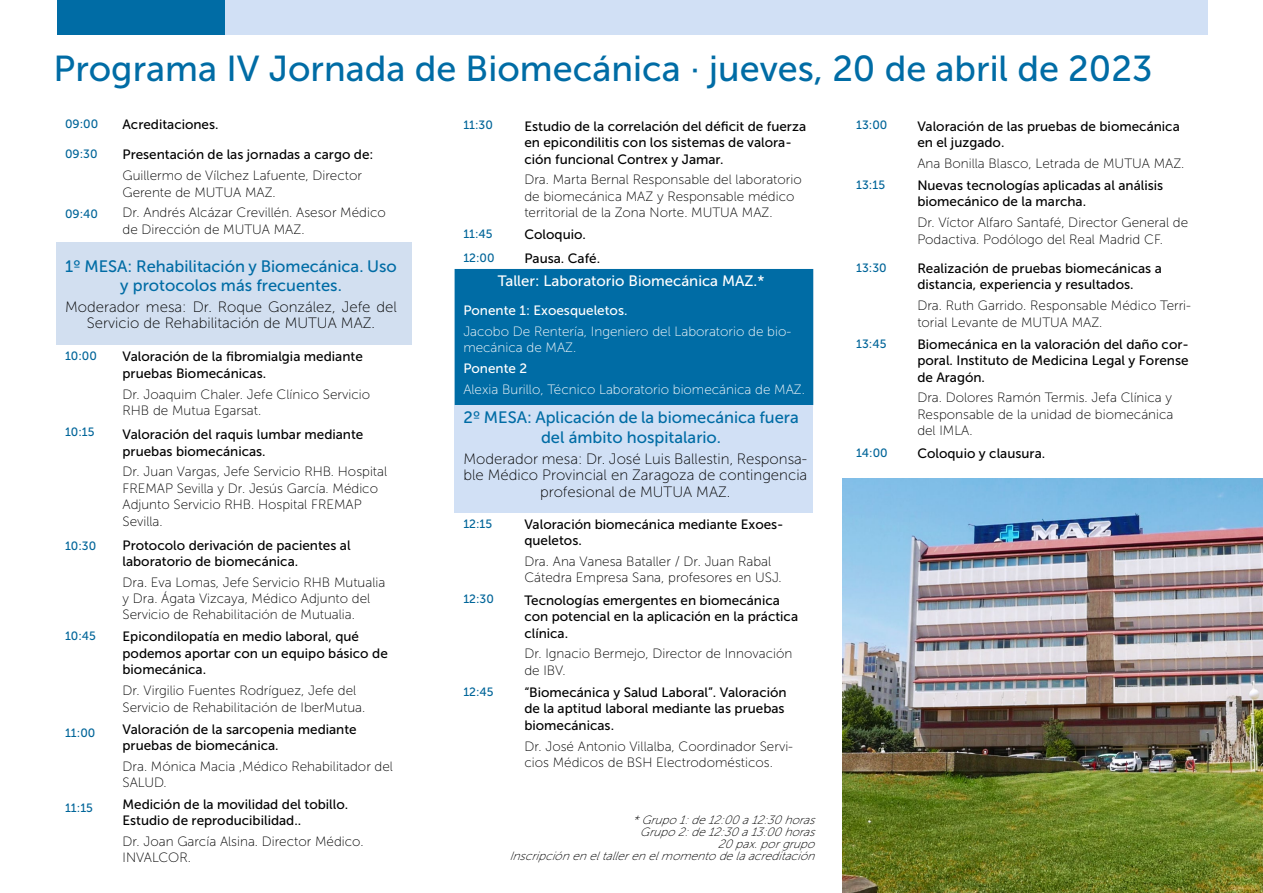
<style>
.page{position:relative;width:1263px;height:893px;background:#fff}
.page>*{position:absolute;margin:0;border:0;box-sizing:border-box;transform-origin:0 0}
.t1{font:36px "Museo Sans 500";color:#006ca5}
.t2{font:16.5px/19.5px "Museo Sans 500";color:#006ca5;text-align:center}
.t3{font:15px/16.5px "Museo Sans 100";color:#000;text-align:center}
.t4{font:15px "Museo Sans 500";color:#fff}
.t5{font:13.5px/16.5px "Museo Sans 100";color:#000}
.t6{font:13.5px/16.5px "Museo Sans 500";color:#000}
.t7{font:13.5px/16.5px "Museo Sans 100";color:#fff}
.t8{font:13.5px "Museo Sans 500";color:#fff}
.t9{font:italic 12px/12px "Museo Sans 100";color:#000;text-align:right}
.t10{font:12px "Museo Sans 500";color:#006599}
</style>
<div class="page">
<img style="left:842px;top:478px;width:421px;height:415px">
<div style="left:455px;top:269px;width:358px;height:136px;background:#006ca5"></div>
<div style="left:455px;top:405px;width:358px;height:107px;background:#d1e0f5"></div>
<div style="left:56px;top:242px;width:355px;height:103px;background:#d2dff0"></div>
<div style="left:165px;top:0;width:1043px;height:34px;background:#d1e0f5"></div>
<div style="left:57px;top:0;width:168px;height:34px;background:#006ca5"></div>
<h1 class="t1" style="left:54px;top:49px;width:1100px">Programa IV Jornada de Biomecánica · jueves, 20 de abril de 2023</h1>
<p class="t10" style="left:463px;top:119px;width:31px">11:30</p>
<p class="t6" style="left:524px;top:118px;width:283px">Estudio de la correlación del déficit de fuerza en epicondilitis con los sistemas de valora&shy;ción funcional Contrex y Jamar.</p>
<p class="t5" style="left:524px;top:172px;width:279px">Dra. Marta Bernal Responsable del laboratorio de biomecánica MAZ y Responsable médico territorial de la Zona Norte. MUTUA MAZ.</p>
<p class="t10" style="left:463px;top:228px;width:31px">11:45</p>
<p class="t6" style="left:524px;top:227px;width:63px">Coloquio.</p>
<p class="t10" style="left:463px;top:251px;width:33px">12:00</p>
<p class="t6" style="left:524px;top:250px;width:77px">Pausa. Café.</p>
<p class="t4" style="left:498px;top:273px;width:268px">Taller: Laboratorio Biomecánica MAZ.*</p>
<p class="t8" style="left:463px;top:303px;width:166px">Ponente 1: Exoesqueletos.</p>
<p class="t7" style="left:463px;top:323px;width:329px">Jacobo De Rentería, Ingeniero del Laboratorio de bio&shy;mecánica de MAZ.</p>
<p class="t8" style="left:463px;top:361px;width:65px">Ponente 2</p>
<p class="t7" style="left:463px;top:381px;width:343px">Alexia Burillo, Técnico Laboratorio biomecánica de MAZ.</p>
<p class="t2" style="left:463px;top:408px;width:337px">2º MESA: Aplicación de la biomecánica fuera del ámbito hospitalario.</p>
<p class="t3" style="left:463px;top:450px;width:345px">Moderador mesa: Dr. José Luis Ballestin, Responsa&shy;ble Médico Provincial en Zaragoza de contingencia profesional de MUTUA MAZ.</p>
<p class="t10" style="left:463px;top:517px;width:30px">12:15</p>
<p class="t6" style="left:524px;top:516px;width:261px">Valoración biomecánica mediante Exoes&shy;queletos.</p>
<p class="t5" style="left:524px;top:553px;width:259px">Dra. Ana Vanesa Bataller / Dr. Juan Rabal<br>Cátedra Empresa Sana, profesores en USJ.</p>
<p class="t10" style="left:463px;top:593px;width:32px">12:30</p>
<p class="t6" style="left:524px;top:592px;width:275px">Tecnologías emergentes en biomecánica con potencial en la aplicación en la práctica clínica.</p>
<p class="t5" style="left:524px;top:645px;width:269px">Dr. Ignacio Bermejo, Director de Innovación de IBV.</p>
<p class="t10" style="left:463px;top:685px;width:32px">12:45</p>
<p class="t6" style="left:524px;top:684px;width:264px">“Biomecánica y Salud Laboral”. Valoración de la aptitud laboral mediante las pruebas biomecánicas.</p>
<p class="t5" style="left:524px;top:738px;width:270px">Dr. José Antonio Villalba, Coordinador Servi&shy;cios Médicos de BSH Electrodomésticos.</p>
<p class="t10" style="left:65px;top:118px;width:35px">09:00</p>
<p class="t6" style="left:123px;top:117px;width:98px">Acreditaciones.</p>
<p class="t10" style="left:65px;top:147px;width:34px">09:30</p>
<p class="t10" style="left:856px;top:119px;width:33px">13:00</p>
<p class="t6" style="left:917px;top:118px;width:264px">Valoración de las pruebas de biomecánica en el juzgado.</p>
<p class="t5" style="left:917px;top:155px;width:269px">Ana Bonilla Blasco, Letrada de MUTUA MAZ.</p>
<p class="t10" style="left:856px;top:178px;width:30px">13:15</p>
<p class="t6" style="left:917px;top:177px;width:247px">Nuevas tecnologías aplicadas al análisis biomecánico de la marcha.</p>
<p class="t5" style="left:917px;top:214px;width:272px">Dr. Víctor Alfaro Santafé, Director General de<br>Podactiva. Podólogo del Real Madrid CF.</p>
<p class="t10" style="left:856px;top:261px;width:32px">13:30</p>
<p class="t6" style="left:917px;top:260px;width:246px">Realización de pruebas biomecánicas a distancia, experiencia y resultados.</p>
<p class="t5" style="left:917px;top:297px;width:275px">Dra. Ruth Garrido. Responsable Médico Terri&shy;torial Levante de MUTUA MAZ.</p>
<p class="t10" style="left:856px;top:337px;width:32px">13:45</p>
<p class="t6" style="left:917px;top:336px;width:273px;text-align:justify">Biomecánica en la valoración del daño cor&shy;poral. Instituto de Medicina Legal y Forense de Aragón.</p>
<p class="t5" style="left:917px;top:390px;width:258px;text-align:justify">Dra. Dolores Ramón Termis. Jefa Clínica y Responsable de la unidad de biomecánica del IMLA.</p>
<p class="t10" style="left:856px;top:446px;width:33px">14:00</p>
<p class="t6" style="left:917px;top:445px;width:129px">Coloquio y clausura.</p>
<p class="t6" style="left:123px;top:146px;width:252px">Presentación de las jornadas a cargo de:</p>
<p class="t5" style="left:123px;top:167px;width:241px">Guillermo de Vílchez Lafuente, Director<br>Gerente de MUTUA MAZ.</p>
<p class="t5" style="left:123px;top:204px;width:265px">Dr. Andrés Alcázar Crevillén. Asesor Médico de Dirección de MUTUA MAZ.</p>
<p class="t2" style="left:65px;top:256px;width:333px">1º MESA: Rehabilitación y Biomecánica. Uso y protocolos más frecuentes.</p>
<p class="t3" style="left:65px;top:299px;width:333px">Moderador mesa: Dr. Roque González, Jefe del<br>Servicio de Rehabilitación de MUTUA MAZ.</p>
<p class="t10" style="left:65px;top:349px;width:33px">10:00</p>
<p class="t6" style="left:123px;top:348px;width:242px">Valoración de la fibromialgia mediante pruebas Biomecánicas.</p>
<p class="t5" style="left:123px;top:386px;width:249px">Dr. Joaquim Chaler. Jefe Clínico Servicio<br>RHB de Mutua Egarsat.</p>
<p class="t10" style="left:65px;top:425px;width:31px">10:15</p>
<p class="t6" style="left:123px;top:426px;width:242px">Valoración del raquis lumbar mediante pruebas biomecánicas.</p>
<p class="t5" style="left:123px;top:464px;width:266px">Dr. Juan Vargas, Jefe Servicio RHB. Hospital FREMAP Sevilla y Dr. Jesús García. Médico Adjunto Servicio RHB. Hospital FREMAP Sevilla.</p>
<p class="t10" style="left:65px;top:539px;width:33px">10:30</p>
<p class="t6" style="left:123px;top:537px;width:230px">Protocolo derivación de pacientes al laboratorio de biomecánica.</p>
<p class="t5" style="left:123px;top:574px;width:264px">Dra. Eva Lomas, Jefe Servicio RHB Mutualia y Dra. Ágata Vizcaya, Médico Adjunto del<br>Servicio de Rehabilitación de Mutualia.</p>
<p class="t10" style="left:65px;top:629px;width:32px">10:45</p>
<p class="t6" style="left:123px;top:628px;width:267px">Epicondilopatía en medio laboral, qué podemos aportar con un equipo básico de biomecánica.</p>
<p class="t5" style="left:123px;top:682px;width:244px">Dr. Virgilio Fuentes Rodríguez, Jefe del<br>Servicio de Rehabilitación de IberMutua.</p>
<p class="t10" style="left:65px;top:726px;width:32px">11:00</p>
<p class="t6" style="left:123px;top:721px;width:236px">Valoración de la sarcopenia mediante pruebas de biomecánica.</p>
<p class="t5" style="left:123px;top:758px;width:272px">Dra. Mónica Macia ,Médico Rehabilitador del<br>SALUD.</p>
<p class="t10" style="left:65px;top:801px;width:29px">11:15</p>
<p class="t6" style="left:123px;top:796px;width:227px">Medición de la movilidad del tobillo.<br>Estudio de reproducibilidad..</p>
<p class="t5" style="left:123px;top:833px;width:243px">Dr. Joan García Alsina. Director Médico.<br>INVALCOR.</p>
<p class="t10" style="left:65px;top:207px;width:34px">09:40</p>
<p class="t9" style="left:509px;top:814px;width:311px">*Grupo1:de12:00a12:30horas Grupo2:de12:30a13:00horas<br>20pax.porgrupo Inscripcióneneltallerenelmomentodelaacreditación</p>
</div>
